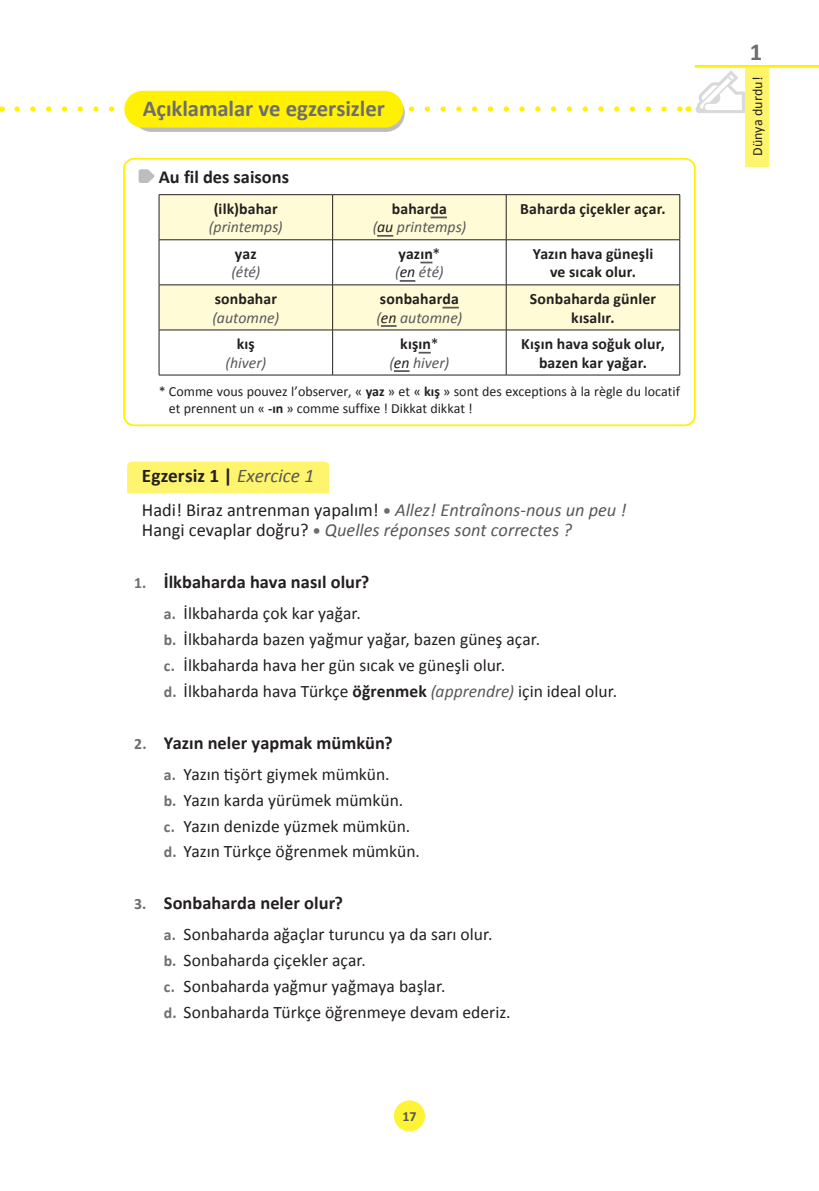
<style>
.page{position:relative;width:819px;height:1191px;background:#fff}
.page>*{position:absolute;margin:0;border:0;box-sizing:border-box;transform-origin:0 0}
.t1{font:700 24.5px "Calibri";color:#6c6d70}
.t2{font:700 22.75px "Calibri";letter-spacing:-.005em;color:#6c6d70}
.t3{font:700 19.25px "Calibri";color:#231f20}
.t4{font:italic 18.38px/20.1px "Calibri";color:#57585a}
.t5{font:700 18.38px "Calibri";color:#231f20}
.t6{font:17.5px/25.9px "Calibri";color:#231f20}
.t7{font:700 15.75px/18.4px "Calibri";letter-spacing:.01em;color:#231f20;text-align:center}
.t8{font:italic 15.75px/18.4px "Calibri";color:#57585a;text-align:center}
.t9{font:14px/17.5px "Calibri";color:#231f20}
.t10{font:700 14px "Calibri";color:#57585a}
.s1{font-weight:700;font-style:normal;color:#231f20}
.s2{color:#231f20}
.s3{font-weight:400}
.s4{font-weight:400;font-style:italic;color:#57585a}
.s5{font-weight:400;font-style:italic}
.s6{font-style:normal;color:#231f20}
.s7{font-weight:700}
.s8{font-weight:700;font-style:normal;font-size:15.75px;color:#6c6d70}
.s9{font-size:15.75px;color:#6c6d70}
.s10{font-weight:700;font-size:15.75px;color:#6c6d70}
.s11{font-style:italic;color:#57585a}
</style>
<div class="page">
<hr style="left:694px;top:65px;width:125px;height:3px;background:#fff101">
<div style="left:745px;top:67px;width:23px;height:99px;background:#fff46d"></div>
<svg style="left:695px;top:70px;width:49px;height:43px"></svg>
<div style="left:394px;top:1100px;width:31px;height:31px;background:#fff335;border-radius:50%"></div>
<svg style="left:133px;top:94px;width:272px;height:38px;fill:#c0c1c0"></svg>
<div style="left:143px;top:91px;width:242px;height:37px;background:#fff101"></div>
<svg style="left:17px;top:106px;width:663px;height:6px"></svg>
<div style="left:123px;top:158px;width:572px;height:268px;border:2px solid #fff101;border-radius:10px"></div>
<div style="left:127px;top:461px;width:202px;height:32px;background:#fff46d"></div>
<div style="left:160px;top:195px;width:519px;height:44px;background:#fffbd6"></div>
<svg style="left:160px;top:240px;width:519px;height:135px"></svg>
<hr style="left:332px;top:195px;width:1px;height:44px;background:#231f20">
<hr style="left:506px;top:195px;width:1px;height:44px;background:#231f20">
<hr style="left:332px;top:240px;width:1px;height:45px;background:#231f20">
<hr style="left:506px;top:240px;width:1px;height:45px;background:#231f20">
<hr style="left:332px;top:285px;width:1px;height:45px;background:#231f20">
<hr style="left:506px;top:285px;width:1px;height:45px;background:#231f20">
<hr style="left:332px;top:330px;width:1px;height:45px;background:#231f20">
<hr style="left:506px;top:330px;width:1px;height:45px;background:#231f20">
<hr style="left:159px;top:194px;width:173px;height:1px;background:#231f20">
<hr style="left:159px;top:195px;width:1px;height:44px;background:#231f20">
<hr style="left:332px;top:194px;width:174px;height:1px;background:#231f20">
<hr style="left:506px;top:194px;width:174px;height:1px;background:#231f20">
<hr style="left:679px;top:195px;width:1px;height:44px;background:#231f20">
<hr style="left:159px;top:285px;width:1px;height:45px;background:#231f20">
<hr style="left:679px;top:285px;width:1px;height:45px;background:#231f20">
<hr style="left:159px;top:239px;width:173px;height:1px;background:#231f20">
<hr style="left:159px;top:240px;width:1px;height:45px;background:#231f20">
<hr style="left:332px;top:239px;width:174px;height:1px;background:#231f20">
<hr style="left:506px;top:239px;width:174px;height:1px;background:#231f20">
<hr style="left:679px;top:240px;width:1px;height:45px;background:#231f20">
<hr style="left:159px;top:284px;width:173px;height:1px;background:#231f20">
<hr style="left:332px;top:284px;width:174px;height:1px;background:#231f20">
<hr style="left:506px;top:284px;width:174px;height:1px;background:#231f20">
<hr style="left:159px;top:330px;width:173px;height:1px;background:#231f20">
<hr style="left:159px;top:330px;width:1px;height:45px;background:#231f20">
<hr style="left:332px;top:330px;width:174px;height:1px;background:#231f20">
<hr style="left:506px;top:330px;width:174px;height:1px;background:#231f20">
<hr style="left:679px;top:330px;width:1px;height:45px;background:#231f20">
<hr style="left:159px;top:375px;width:173px;height:1px;background:#231f20">
<hr style="left:332px;top:375px;width:174px;height:1px;background:#231f20">
<hr style="left:506px;top:375px;width:174px;height:1px;background:#231f20">
<svg style="left:430px;top:216px;width:17px;height:2px"></svg>
<svg style="left:377px;top:235px;width:16px;height:2px"></svg>
<svg style="left:420px;top:262px;width:12px;height:1px"></svg>
<svg style="left:399px;top:280px;width:16px;height:2px"></svg>
<svg style="left:442px;top:307px;width:17px;height:1px"></svg>
<svg style="left:381px;top:325px;width:15px;height:2px"></svg>
<svg style="left:418px;top:352px;width:12px;height:1px"></svg>
<svg style="left:394px;top:370px;width:15px;height:2px"></svg>
<h2 class="t2" style="left:143px;top:94px;width:244px">Açıklamalar ve egzersizler</h2>
<p class="t5" style="left:139px;top:165px;width:151px"><sub>ղ</sub> Au fil des saisons</p>
<p class="t7" style="left:214px;top:199px;width:65px">(ilk)bahar</p>
<p class="t8" style="left:209px;top:217px;width:75px">(printemps)</p>
<p class="t7" style="left:235px;top:245px;width:23px">yaz</p>
<p class="t8" style="left:231px;top:262px;width:31px">(été)</p>
<p class="t7" style="left:215px;top:290px;width:64px">sonbahar</p>
<p class="t8" style="left:212px;top:307px;width:68px">(automne)</p>
<p class="t8" style="left:372px;top:199px;width:95px"><span class="s1">baharda<br></span>(<span class="s2">au</span> printemps)</p>
<p class="t7" style="left:520px;top:199px;width:147px">Baharda çiçekler açar.</p>
<p class="t7" style="left:395px;top:245px;width:50px;text-align:left">yazın<span class="s3">* </span><span class="s4">(</span><span class="s5">en</span> <span class="s4">été)</span></p>
<p class="t7" style="left:532px;top:245px;width:122px">Yazın hava güneşli ve sıcak olur.</p>
<p class="t7" style="left:376px;top:290px;width:87px;text-align:left">sonbaharda <span class="s4">(</span><span class="s5">en</span> <span class="s4">automne)</span></p>
<p class="t7" style="left:530px;top:290px;width:128px">Sonbaharda günler kısalır.</p>
<p class="t8" style="left:389px;top:334px;width:61px"><span class="s1">kışın</span><span class="s6">* </span>(<span class="s2">en</span> hiver)</p>
<p class="t7" style="left:521px;top:335px;width:145px">Kışın hava soğuk olur, bazen kar yağar.</p>
<p class="t9" style="left:169px;top:382px;width:512px;text-indent:-10px">* Comme vous pouvez l’observer, « <span class="s7">yaz</span> » et « <span class="s7">kış</span> » sont des exceptions à la règle du locatif et prennent un « <span class="s7">-ın</span> » comme suffixe ! Dikkat dikkat !</p>
<p class="t7" style="left:237px;top:335px;width:20px">kış</p>
<p class="t8" style="left:225px;top:352px;width:42px">(hiver)</p>
<p class="t3" style="left:142px;top:464px;width:174px">Egzersiz 1 | <span class="s4">Exercice 1</span></p>
<p class="t4" style="left:142px;top:499px;width:486px"><span class="s6">Hadi! Biraz antrenman yapalım!</span> <span class="s8">•</span> Allez! Entraînons-nous un peu !<br><span class="s6">Hangi cevaplar doğru?</span> <span class="s8">•</span> Quelles réponses sont correctes ?</p>
<p class="t5" style="left:134px;top:570px;width:237px"><span class="s9">1.</span> İlkbaharda hava nasıl olur?</p>
<p class="t6" style="left:164px;top:600px;width:455px"><span class="s10">a.</span> İlkbaharda çok kar yağar.<br><span class="s10">b.</span> İlkbaharda bazen yağmur yağar, bazen güneş açar.<br><span class="s10">c.</span> İlkbaharda hava her gün sıcak ve güneşli olur.<br><span class="s10">d.</span> İlkbaharda hava Türkçe <span class="s7">öğrenmek</span> <span class="s11">(apprendre)</span> için ideal olur.</p>
<p class="t5" style="left:134px;top:731px;width:260px"><span class="s9">2.</span> Yazın neler yapmak mümkün?</p>
<p class="t6" style="left:164px;top:761px;width:258px"><span class="s10">a.</span> Yazın tişört giymek mümkün.<br><span class="s10">b.</span> Yazın karda yürümek mümkün.<br><span class="s10">c.</span> Yazın denizde yüzmek mümkün. <span class="s10">d.</span> Yazın Türkçe öğrenmek mümkün.</p>
<p class="t5" style="left:134px;top:891px;width:210px"><span class="s9">3.</span> Sonbaharda neler olur?</p>
<p class="t6" style="left:164px;top:921px;width:348px"><span class="s10">a.</span> Sonbaharda ağaçlar turuncu ya da sarı olur.<br><span class="s10">b.</span> Sonbaharda çiçekler açar.<br><span class="s10">c.</span> Sonbaharda yağmur yağmaya başlar.<br><span class="s10">d.</span> Sonbaharda Türkçe öğrenmeye devam ederiz.</p>
<p class="t10" style="left:402px;top:1107px;width:15px">17</p>
<h1 class="t1" style="left:749px;top:36px;width:14px">1</h1>
<p class="t9" style="left:748px;top:156px;width:81px;rotate:-90deg">Dünya durdu!</p>
</div>
